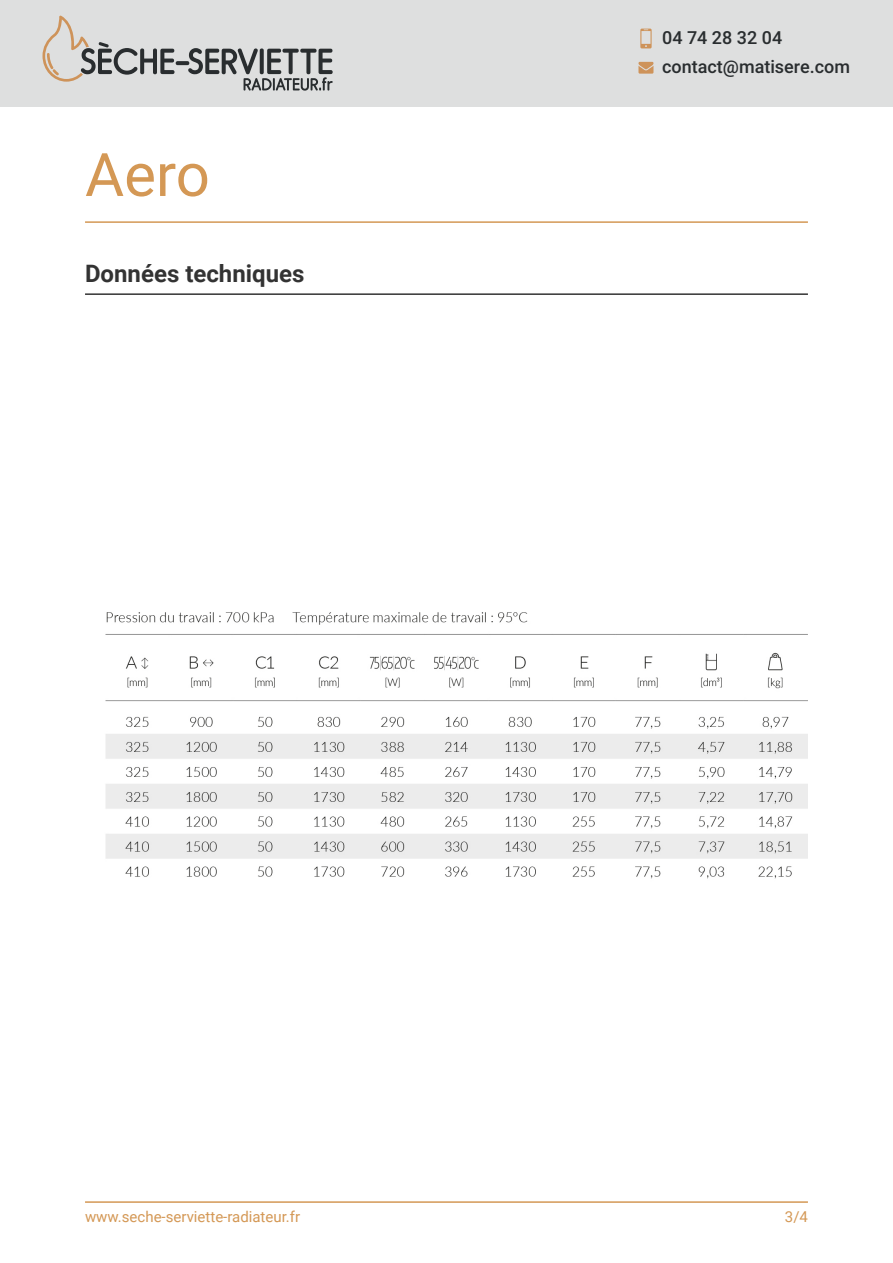
<style>
.page{position:relative;width:893px;height:1263px;background:#fff}
.page>*{position:absolute;margin:0;border:0;box-sizing:border-box;transform-origin:0 0}
.t1{font:60px "Roboto";color:#d49855}
.t2{font:700 24px "Roboto";color:#333}
.t3{font:500 18px/29.2px "Roboto";color:#292d2f}
.t4{font:15px "Roboto";color:#d49855}
</style>
<div class="page">
<div style="left:0;top:0;width:892px;height:106px;background:#dedfdf"></div>
<svg style="left:42px;top:16px;width:291px;height:75px"></svg>
<svg style="left:640px;top:29px;width:12px;height:19px"></svg>
<svg style="left:638px;top:62px;width:15px;height:12px"></svg>
<hr style="left:85px;top:221px;width:723px;height:2px;background:#d49855">
<hr style="left:85px;top:1201px;width:723px;height:2px;background:#d49855">
<hr style="left:85px;top:293px;width:723px;height:2px;background:#333">
<img style="left:105px;top:612px;width:703px;height:267px">
<h1 class="t1" style="left:85px;top:133px;width:126px">Aero</h1>
<p class="t2" style="left:85px;top:256px;width:221px">Données techniques</p>
<p class="t3" style="left:662px;top:22px;width:189px">04 74 28 32 04 contact@matisere.com</p>
<p class="t4" style="left:85px;top:1206px;width:217px">www.seche-serviette-radiateur.fr</p>
<p class="t4" style="left:785px;top:1206px;width:25px">3/4</p>
</div>
